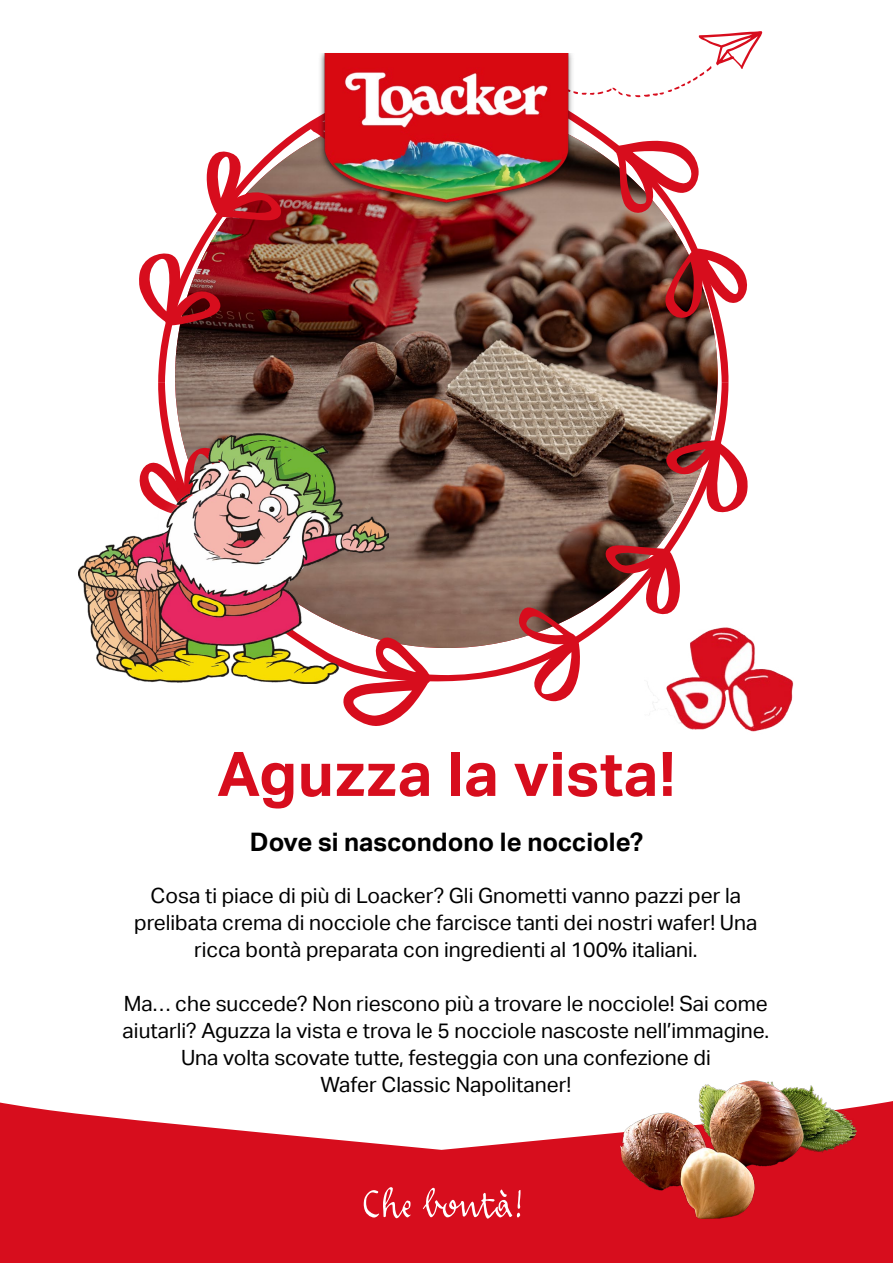
<style>
.page{position:relative;width:893px;height:1263px;background:#fff}
.page>*{position:absolute;margin:0;border:0;box-sizing:border-box;transform-origin:0 0}
.t1{font:700 61.5px "Aktiv Grotesk";letter-spacing:.01em;color:#d70d1d}
.t2{font:700 25.5px "Aktiv Grotesk";color:#000}
.t3{font:21px/27px "Aktiv Grotesk";color:#000;text-align:center}
</style>
<div class="page">
<svg style="left:728px;top:449px;width:20px;height:63px"></svg>
<svg style="left:534px;top:682px;width:43px;height:19px"></svg>
<svg style="left:343px;top:682px;width:86px;height:44px"></svg>
<svg style="left:158px;top:383px;width:570px;height:299px"></svg>
<svg style="left:139px;top:254px;width:19px;height:62px"></svg>
<svg style="left:729px;top:258px;width:18px;height:45px"></svg>
<img style="left:158px;top:97px;width:571px;height:286px">
<svg style="left:576px;top:31px;width:186px;height:66px"></svg>
<svg style="left:0;top:1101px;width:893px;height:162px;fill:#d70d1d"></svg>
<svg style="left:364px;top:1187px;width:47px;height:31px"></svg>
<svg style="left:423px;top:1188px;width:97px;height:31px;background:#df404d"></svg>
<div style="left:316px;top:51px;width:260px;height:164px;background:#000;opacity:.42"></div>
<img style="left:318px;top:53px;width:256px;height:160px">
<img style="left:78px;top:433px;width:310px;height:251px">
<img style="left:621px;top:1081px;width:236px;height:137px">
<img style="left:644px;top:609px;width:150px;height:123px">
<h1 class="t1" style="left:217px;top:739px;width:460px">Aguzza la vista!</h1>
<p class="t2" style="left:250px;top:828px;width:395px">Dove si nascondono le nocciole?</p>
<p class="t3" style="left:134px;top:882px;width:625px">Cosa ti piace di più di Loacker? Gli Gnometti vanno pazzi per la prelibata crema di nocciole che farcisce tanti dei nostri wafer! Una ricca bontà preparata con ingredienti al 100% italiani.</p>
<p class="t3" style="left:123px;top:990px;width:648px">Ma… che succede? Non riescono più a trovare le nocciole! Sai come aiutarli? Aguzza la vista e trova le 5 nocciole nascoste nell’immagine.<br>Una volta scovate tutte, festeggia con una confezione di<br>Wafer Classic Napolitaner!</p>
</div>
